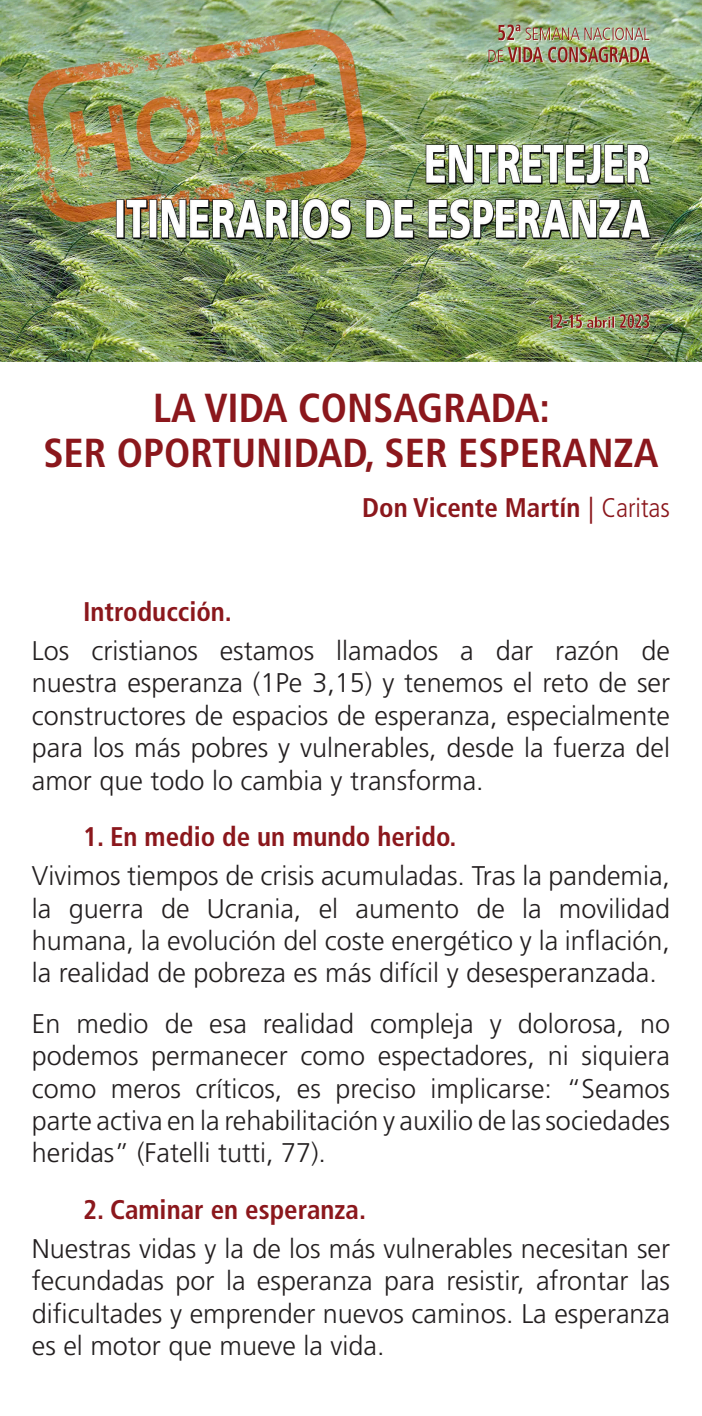
<style>
.page{position:relative;width:702px;height:1416px;background:#fff}
.page>*{position:absolute;margin:0;border:0;box-sizing:border-box;transform-origin:0 0}
.Heading_1{font:700 condensed 40.5px "Frutiger LT Std";color:#8b171c}
.t1{font:300 27px/32.4px "Frutiger LT Std";color:#231f20;text-align:justify}
.Heading_1-2{font:700 condensed 27px "Frutiger LT Std";color:#8b171c}
.s1{font-weight:300;font-stretch:normal}
.s2{font-weight:300}
</style>
<div class="page">
<img style="left:0;top:0;width:702px;height:361px">
<p class="Heading_1" style="left:153px;top:383px;width:398px">LA VIDA CONSAGRADA:</p>
<p class="Heading_1" style="left:43px;top:429px;width:616px">SER OPORTUNIDAD, SER ESPERANZA</p>
<p class="Heading_1-2" style="left:362px;top:492px;width:309px">Don Vicente Martín <span class="s1">|</span> <span class="s2">Caritas</span></p>
<p class="Heading_1-2" style="left:83px;top:596px;width:150px">Introducción.</p>
<p class="t1" style="left:32px;top:635px;width:639px">Los cristianos estamos llamados a dar razón de nuestra esperanza (1Pe 3,15) y tenemos el reto de ser constructores de espacios de esperanza, especialmente para los más pobres y vulnerables, desde la fuerza del amor que todo lo cambia y transforma.</p>
<p class="Heading_1-2" style="left:83px;top:821px;width:375px">1. En medio de un mundo herido.</p>
<p class="t1" style="left:32px;top:860px;width:639px">Vivimos tiempos de crisis acumuladas. Tras la pandemia, la guerra de Ucrania, el aumento de la movilidad humana, la evolución del coste energético y la inflación, la realidad de pobreza es más difícil y desesperanzada.</p>
<p class="t1" style="left:32px;top:1008px;width:639px">En medio de esa realidad compleja y dolorosa, no podemos permanecer como espectadores, ni siquiera como meros críticos, es preciso implicarse: “Seamos parte activa en la rehabilitación y auxilio de las sociedades heridas” (Fatelli tutti, 77).</p>
<p class="Heading_1-2" style="left:83px;top:1194px;width:284px">2. Caminar en esperanza.</p>
<p class="t1" style="left:32px;top:1233px;width:639px">Nuestras vidas y la de los más vulnerables necesitan ser fecundadas por la esperanza para resistir, afrontar las dificultades y emprender nuevos caminos. La esperanza es el motor que mueve la vida.</p>
</div>
